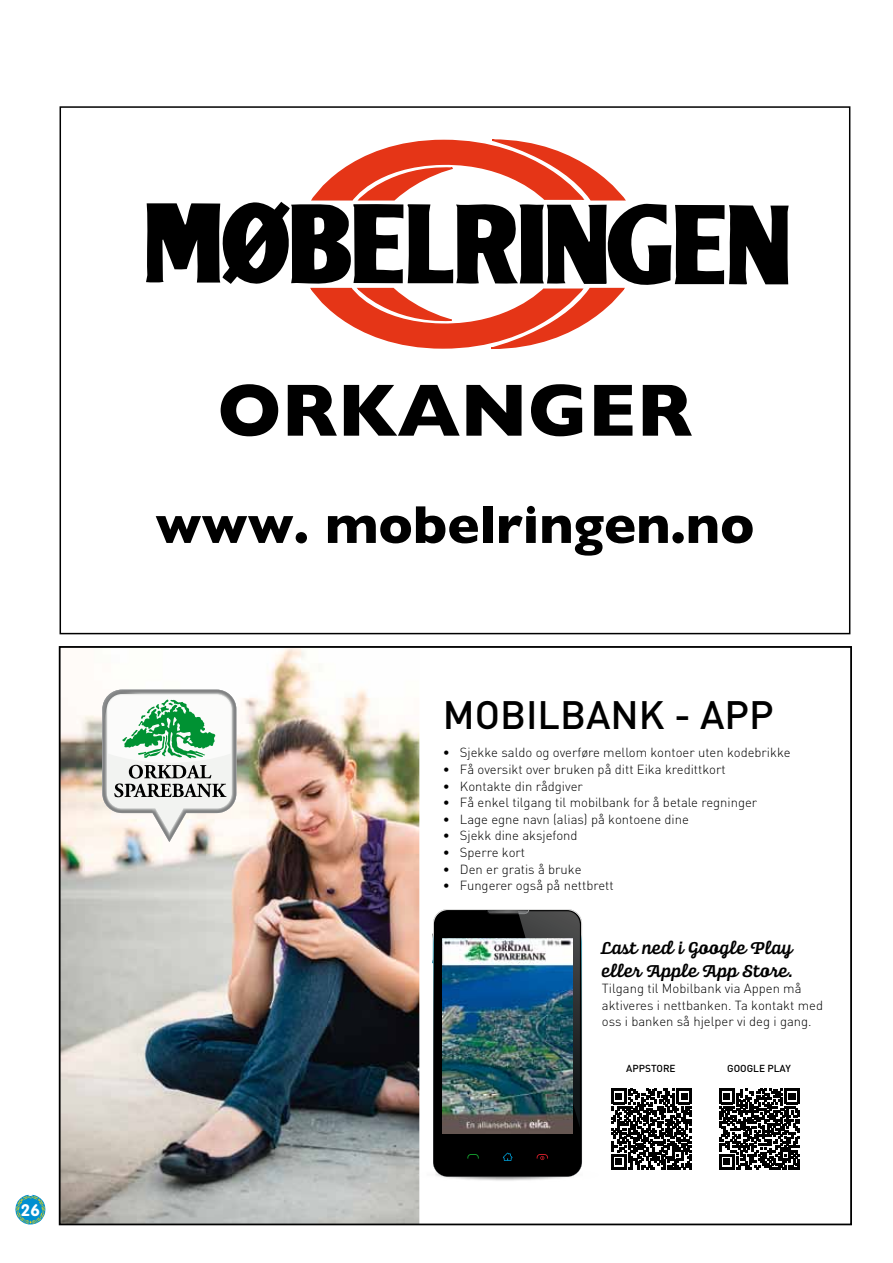
<style>
.page{position:relative;width:893px;height:1263px;background:#fff}
.page>*{position:absolute;margin:0;border:0;box-sizing:border-box;transform-origin:0 0}
.t1{font:700 75px "Gill Sans";color:#000}
.t2{font:700 54px "Gill Sans";color:#000}
.t3{font:500 39.15px "DIN";color:#000}
.t4{font:18.3px/22.6px "Alianza Script 600";color:#000}
.t5{font:700 16.5px "VAG Rounded";color:#fff}
.t6{font:300 13.05px/16.6px "DIN";color:#000}
.t7{font:500 10.05px "DIN";color:#000}
</style>
<div class="page">
<div style="left:60px;top:106px;width:790px;height:528px;background:#fff;border:2px solid #000"></div>
<svg style="left:146px;top:139px;width:643px;height:210px"></svg>
<svg style="left:15px;top:1195px;width:30px;height:29px"></svg>
<img style="left:62px;top:649px;width:357px;height:573px">
<svg style="left:432px;top:909px;width:150px;height:268px;background:#1b1d1d"></svg>
<img style="left:443px;top:938px;width:130px;height:195px">
<svg style="left:611px;top:1089px;width:81px;height:80px"></svg>
<svg style="left:719px;top:1089px;width:81px;height:80px"></svg>
<svg style="left:102px;top:690px;width:134px;height:152px"></svg>
<p class="t5" style="left:21px;top:1200px;width:20px">26</p>
<h1 class="t1" style="left:218px;top:366px;width:476px">ORKANGER</h1>
<h2 class="t2" style="left:155px;top:493px;width:601px">www. mobelringen.no</h2>
<h3 class="t3" style="left:443px;top:690px;width:332px">MOBILBANK - APP</h3>
<p class="t6" style="left:443px;top:744px;width:349px">• Sjekke saldo og overføre mellom kontoer uten kodebrikke</p>
<p class="t6" style="left:443px;top:761px;width:284px">• Få oversikt over bruken på ditt Eika kredittkort</p>
<p class="t6" style="left:443px;top:777px;width:141px">• Kontakte din rådgiver</p>
<p class="t6" style="left:443px;top:794px;width:316px">• Få enkel tilgang til mobilbank for å betale regninger</p>
<p class="t6" style="left:443px;top:811px;width:247px">• Lage egne navn (alias) på kontoene dine</p>
<p class="t6" style="left:443px;top:827px;width:136px">• Sjekk dine aksjefond</p>
<p class="t6" style="left:443px;top:844px;width:84px">• Sperre kort</p>
<p class="t6" style="left:443px;top:860px;width:140px">• Den er gratis å bruke</p>
<p class="t6" style="left:443px;top:877px;width:172px">• Fungerer også på nettbrett</p>
<h3 class="t4" style="left:602px;top:937px;width:193px">Last ned i Google Play eller Apple App Store.</h3>
<p class="t6" style="left:602px;top:980px;width:223px">Tilgang til Mobilbank via Appen må aktiveres i nettbanken. Ta kontakt med oss i banken så hjelper vi deg i gang.</p>
<p class="t7" style="left:626px;top:1062px;width:51px">APPSTORE</p>
<p class="t7" style="left:727px;top:1062px;width:65px">GOOGLE PLAY</p>
</div>
